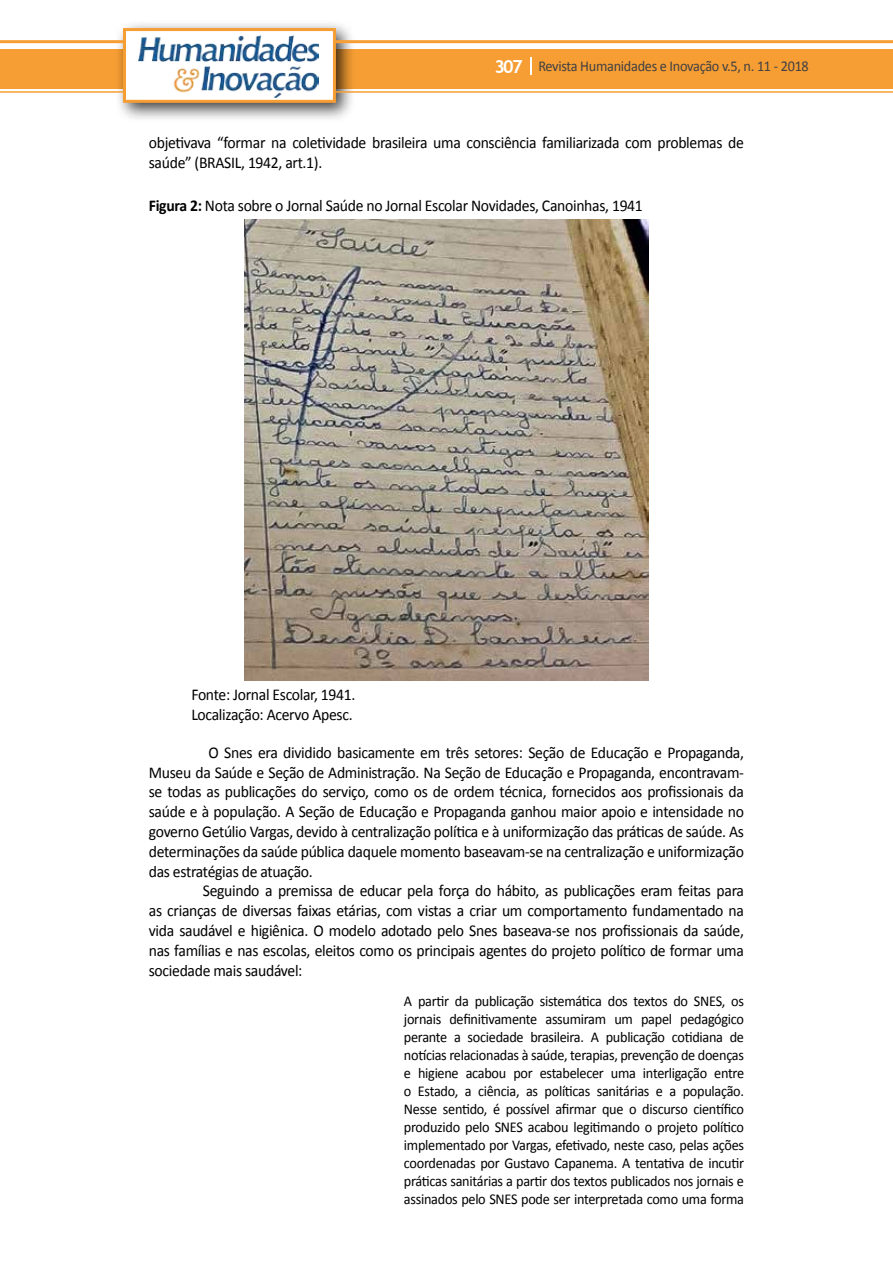
<style>
.page{position:relative;width:893px;height:1263px;background:#fff}
.page>*{position:absolute;margin:0;border:0;box-sizing:border-box;transform-origin:0 0}
.t1{font:16.5px/19.8px "Calibri";letter-spacing:-.02em;color:#000;scale:.95 1}
.t2{font:15px/18px "Calibri";letter-spacing:-.02em;color:#000;text-align:justify;scale:.95 1}
.t3{font:15px "Calibri";letter-spacing:-.02em;color:#414042;scale:.95 1}
.s1{font-family:"Trebuchet MS";font-weight:700;font-size:18px;color:#fff}
.s2{font-weight:700}
</style>
<div class="page">
<div style="left:441px;top:49px;width:452px;height:39px;background:#f69e34"></div>
<div style="left:333px;top:49px;width:108px;height:39px;background:#f69e34"></div>
<div style="left:0;top:49px;width:124px;height:39px;background:#f69e34"></div>
<svg style="left:530px;top:57px;width:2px;height:18px"></svg>
<div style="left:115px;top:20px;width:241px;height:103px;background:#000;opacity:.75"></div>
<div style="left:125px;top:30px;width:209px;height:71px;background:#fff"></div>
<img style="left:138px;top:35px;width:181px;height:62px">
<div style="left:123px;top:28px;width:213px;height:75px;border:3px solid #f69e34"></div>
<hr style="left:0;top:40px;width:124px;height:3px;background:#f69e34">
<hr style="left:0;top:91px;width:124px;height:2px;background:#f69e34">
<hr style="left:333px;top:40px;width:560px;height:3px;background:#f69e34">
<hr style="left:333px;top:91px;width:560px;height:2px;background:#f69e34">
<img style="left:245px;top:220px;width:403px;height:460px">
<p class="t3" style="left:495px;top:57px;width:332px"><span class="s1">307</span> Revista Humanidades e Inovação v.5, n. 11 - 2018</p>
<p class="t1" style="left:149px;top:133px;width:628px">objetivava “formar na coletividade brasileira uma consciência familiarizada com problemas de saúde” (BRASIL, 1942, art.1).</p>
<p class="t1" style="left:149px;top:195px;width:522px"><span class="s2">Figura 2:</span> Nota sobre o Jornal Saúde no Jornal Escolar Novidades, Canoinhas, 1941</p>
<p class="t1" style="left:191px;top:685px;width:174px">Fonte: Jornal Escolar, 1941.<br>Localização: Acervo Apesc.</p>
<p class="t1" style="left:149px;top:742px;width:628px;text-align:justify;text-indent:60px">O Snes era dividido basicamente em três setores: Seção de Educação e Propaganda, Museu da Saúde e Seção de Administração. Na Seção de Educação e Propaganda, encontravam&shy;se todas as publicações do serviço, como os de ordem técnica, fornecidos aos profissionais da saúde e à população. A Seção de Educação e Propaganda ganhou maior apoio e intensidade no governo Getúlio Vargas, devido à centralização política e à uniformização das práticas de saúde. As determinações da saúde pública daquele momento baseavam-se na centralização e uniformização das estratégias de atuação.</p>
<p class="t1" style="left:149px;top:881px;width:628px;text-align:justify;text-indent:54px">Seguindo a premissa de educar pela força do hábito, as publicações eram feitas para as crianças de diversas faixas etárias, com vistas a criar um comportamento fundamentado na vida saudável e higiênica. O modelo adotado pelo Snes baseava-se nos profissionais da saúde, nas famílias e nas escolas, eleitos como os principais agentes do projeto político de formar uma sociedade mais saudável:</p>
<p class="t2" style="left:404px;top:992px;width:360px">A partir da publicação sistemática dos textos do SNES, os jornais definitivamente assumiram um papel pedagógico perante a sociedade brasileira. A publicação cotidiana de notícias relacionadas à saúde, terapias, prevenção de doenças e higiene acabou por estabelecer uma interligação entre o Estado, a ciência, as políticas sanitárias e a população.<br>Nesse sentido, é possível afirmar que o discurso científico produzido pelo SNES acabou legitimando o projeto político implementado por Vargas, efetivado, neste caso, pelas ações coordenadas por Gustavo Capanema. A tentativa de incutir práticas sanitárias a partir dos textos publicados nos jornais e assinados pelo SNES pode ser interpretada como uma forma</p>
</div>
